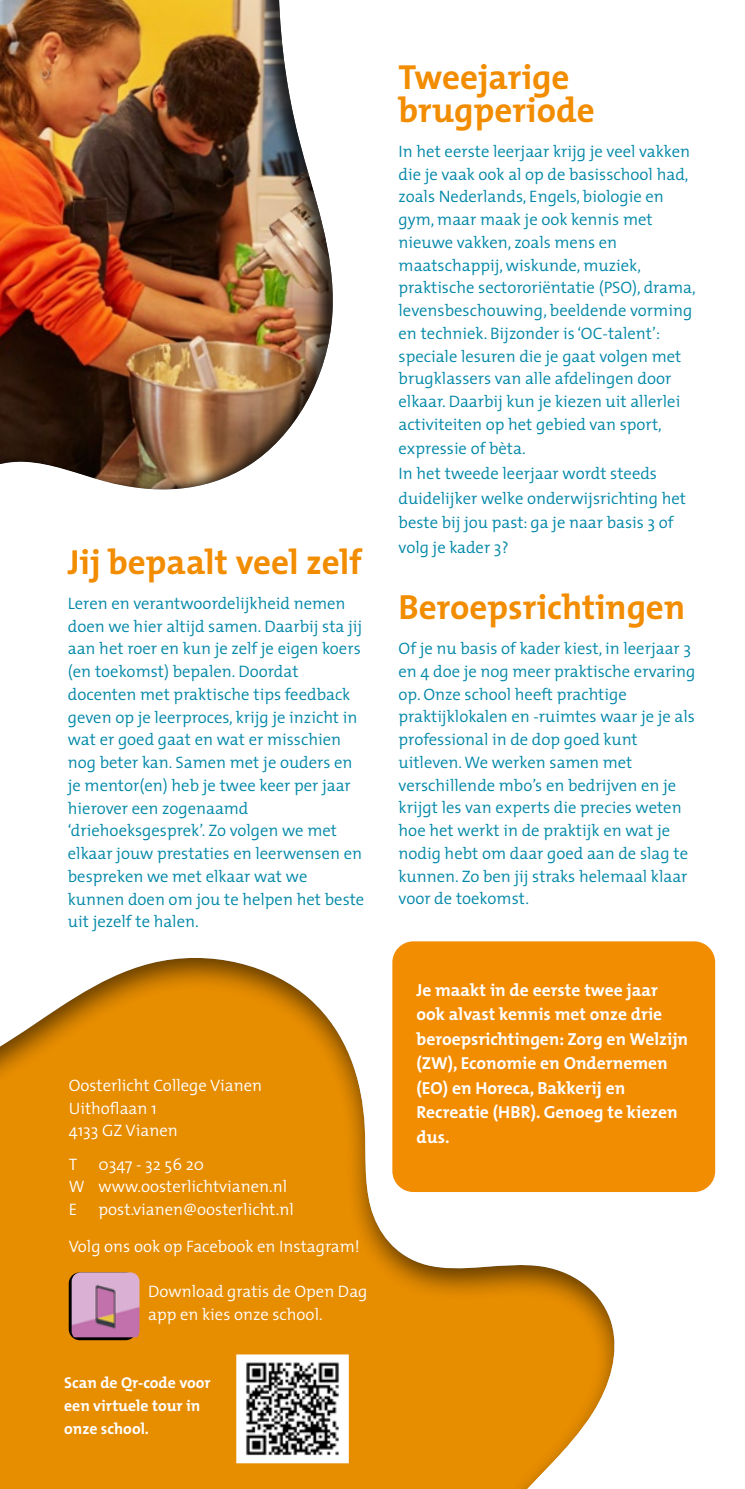
<style>
.page{position:relative;width:745px;height:1489px;background:#fff}
.page>*{position:absolute;margin:0;border:0;box-sizing:border-box;transform-origin:0 0}
.t1{font:700 35px/33.2px "The Mix";color:#f28c00}
.t2{font:700 17.5px/24.5px "The Mix";color:#fff}
.t3{font:300 16.62px/22.8px "The Mix";color:#0087a8}
.t4{font:300 16.62px/22.8px "The Mix";color:#fff}
.t5{font:700 15.75px/22.8px "The Mix";color:#fff}
</style>
<div class="page">
<img style="left:0;top:0;width:333px;height:490px">
<svg style="left:0;top:941px;width:708px;height:547px;fill:#e78d00"></svg>
<img style="left:244px;top:1362px;width:96px;height:93px">
<svg style="left:69px;top:1272px;width:67px;height:67px"></svg>
<img style="left:72px;top:1272px;width:67px;height:65px">
<h1 class="t1" style="left:68px;top:544px;width:295px">Jij bepaalt veel zelf</h1>
<p class="t3" style="left:68px;top:591px;width:298px">Leren en verantwoordelijkheid nemen doen we hier altijd samen. Daarbij sta jij aan het roer en kun je zelf je eigen koers (en toekomst) bepalen. Doordat docenten met praktische tips feedback geven op je leerproces, krijg je inzicht in wat er goed gaat en wat er misschien nog beter kan. Samen met je ouders en je mentor(en) heb je twee keer per jaar hierover een zogenaamd ‘driehoeksgesprek’. Zo volgen we met elkaar jouw prestaties en leerwensen en bespreken we met elkaar wat we kunnen doen om jou te helpen het beste uit jezelf te halen.</p>
<p class="t4" style="left:69px;top:1073px;width:195px">Oosterlicht College Vianen<br>Uithoflaan 1<br>4133 GZ Vianen</p>
<p class="t4" style="left:69px;top:1151px;width:10px">T</p>
<p class="t4" style="left:69px;top:1151px;width:220px;text-indent:30px">0347 - 32 56 20<br>W www.oosterlichtvianen.nl<br>E</p>
<p class="t4" style="left:98px;top:1197px;width:197px">post.vianen@oosterlicht.nl</p>
<p class="t4" style="left:69px;top:1234px;width:292px">Volg ons ook op Facebook en Instagram!</p>
<p class="t4" style="left:148px;top:1279px;width:221px">Download gratis de Open Dag app en kies onze school.</p>
<p class="t5" style="left:64px;top:1370px;width:148px">Scan de Qr-code voor een virtuele tour in onze school.</p>
<h1 class="t1" style="left:398px;top:59px;width:197px">Tweejarige brugperiode</h1>
<p class="t3" style="left:398px;top:139px;width:298px">In het eerste leerjaar krijg je veel vakken die je vaak ook al op de basisschool had, zoals Nederlands, Engels, biologie en gym, maar maak je ook kennis met nieuwe vakken, zoals mens en maatschappij, wiskunde, muziek, praktische sectororiëntatie (PSO), drama, levensbeschouwing, beeldende vorming en techniek. Bijzonder is ‘OC-talent’: speciale lesuren die je gaat volgen met brugklassers van alle afdelingen door elkaar. Daarbij kun je kiezen uit allerlei activiteiten op het gebied van sport,</p>
<p class="t3" style="left:398px;top:436px;width:289px;line-height:24.5px">expressie of bèta.<br>In het tweede leerjaar wordt steeds duidelijker welke onderwijsrichting het beste bij jou past: ga je naar basis 3 of volg je kader 3?</p>
<h1 class="t1" style="left:398px;top:589px;width:288px">Beroepsrichtingen</h1>
<p class="t3" style="left:398px;top:636px;width:298px">Of je nu basis of kader kiest, in leerjaar 3 en 4 doe je nog meer praktische ervaring op. Onze school heeft prachtige praktijklokalen en -ruimtes waar je je als professional in de dop goed kunt uitleven. We werken samen met verschillende mbo’s en bedrijven en je krijgt les van experts die precies weten hoe het werkt in de praktijk en wat je nodig hebt om daar goed aan de slag te kunnen. Zo ben jij straks helemaal klaar voor de toekomst.</p>
<p class="t2" style="left:416px;top:976px;width:273px">Je maakt in de eerste twee jaar ook alvast kennis met onze drie beroepsrichtingen: Zorg en Welzijn (ZW), Economie en Ondernemen (EO) en Horeca, Bakkerij en<br>Recreatie (HBR). Genoeg te kiezen dus.</p>
</div>
